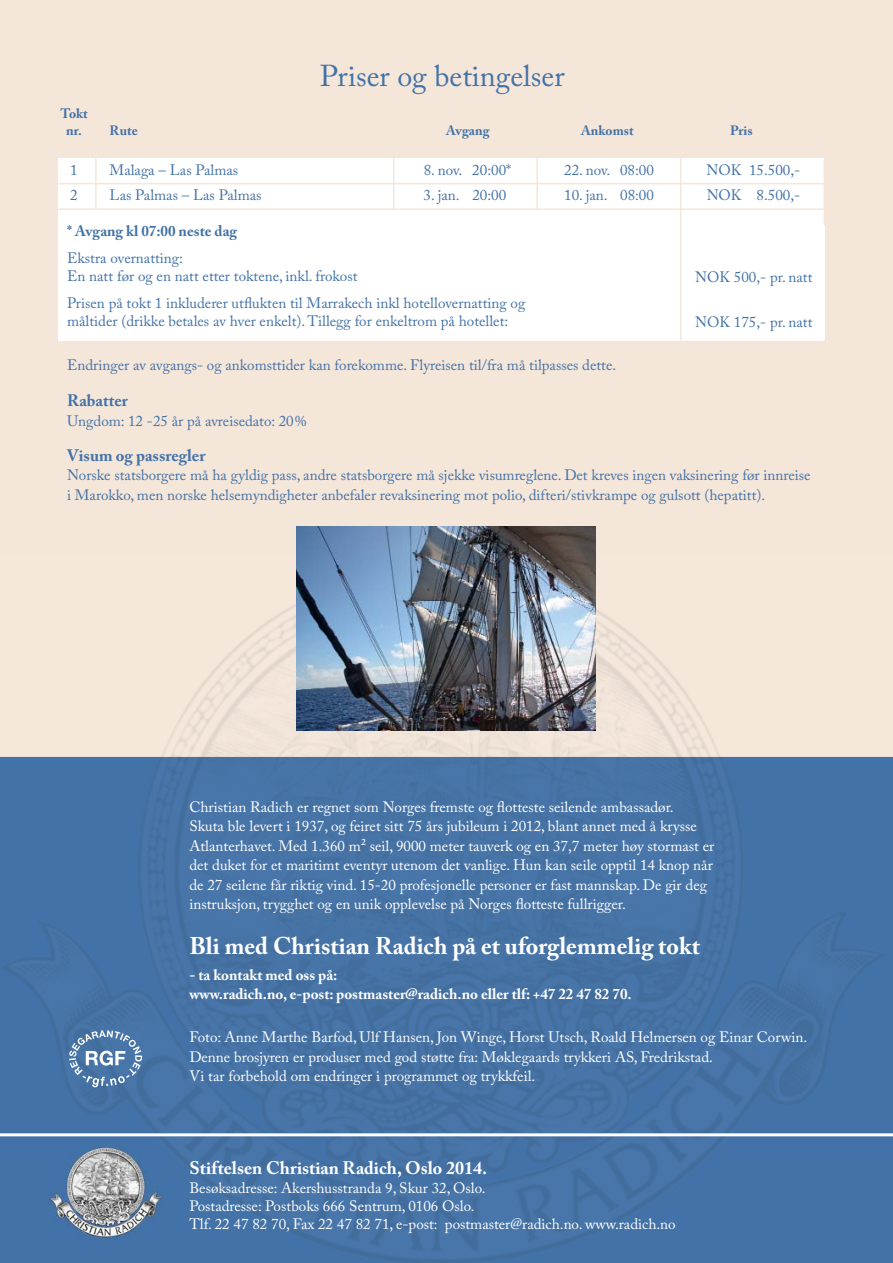
<style>
.page{position:relative;width:893px;height:1263px;background:#fff}
.page>*{position:absolute;margin:0;border:0;box-sizing:border-box;transform-origin:0 0}
.t1{font:30px "Adobe Caslon Pro";color:#4272a7}
.t2{font:700 24px "Adobe Caslon Pro";color:#fff}
.t3{font:700 18px "Adobe Caslon Pro";color:#fff}
.t4{font:700 16.5px "Adobe Caslon Pro";color:#4272a7}
.t5{font:15px/19.5px "Adobe Caslon Pro";color:#fff}
.t6{font:15px/18px "Adobe Caslon Pro";color:#4272a7}
.t7{font:700 15px/19.5px "Adobe Caslon Pro";color:#fff}
.t8{font:700 15px "Adobe Caslon Pro";color:#4272a7}
.t9{font:700 13.5px/16.5px "Adobe Caslon Pro";color:#4272a7}
</style>
<div class="page">
<div style="left:0;top:0;width:892px;height:764px;background:#f5e6da"></div>
<div style="left:59px;top:158px;width:765px;height:182px;background:#fff"></div>
<hr style="left:95px;top:157px;width:2px;height:52px;background:#f5e6da">
<hr style="left:393px;top:152px;width:1px;height:57px;background:#f5e6da">
<hr style="left:536px;top:156px;width:2px;height:53px;background:#f5e6da">
<hr style="left:823px;top:161px;width:2px;height:260px;background:#f5e6da">
<hr style="left:59px;top:208px;width:765px;height:2px;background:#f5e6da">
<hr style="left:59px;top:183px;width:765px;height:1px;background:#f5e6da">
<div style="left:59px;top:225px;width:766px;height:115px;background:#fff"></div>
<hr style="left:680px;top:153px;width:1px;height:187px;background:#f5e6da">
<img style="left:0;top:556px;width:892px;height:707px">
<hr style="left:0;top:1133px;width:892px;height:3px;background:#fff">
<img style="left:48px;top:1147px;width:115px;height:92px">
<svg style="left:69px;top:1030px;width:73px;height:57px;background:#6a8eb6"></svg>
<img style="left:296px;top:526px;width:299px;height:204px">
<p class="t9" style="left:66px;top:107px;width:73px;text-indent:-6px">Tokt<br>nr. Rute</p>
<h1 class="t1" style="left:320px;top:64px;width:246px">Priser og betingelser</h1>
<p class="t9" style="left:446px;top:123px;width:45px">Avgang</p>
<p class="t9" style="left:581px;top:123px;width:54px">Ankomst</p>
<p class="t9" style="left:730px;top:123px;width:24px">Pris</p>
<p class="t6" style="left:70px;top:163px;width:9px">1</p>
<p class="t6" style="left:110px;top:163px;width:130px">Malaga – Las Palmas</p>
<p class="t6" style="left:423px;top:163px;width:89px">8. nov. 20:00*</p>
<p class="t6" style="left:564px;top:163px;width:91px">22. nov. 08:00</p>
<p class="t6" style="left:706px;top:163px;width:95px">NOK 15.500,-</p>
<p class="t6" style="left:70px;top:188px;width:9px">2</p>
<p class="t6" style="left:110px;top:188px;width:153px">Las Palmas – Las Palmas</p>
<p class="t6" style="left:423px;top:188px;width:84px">3. jan. 20:00</p>
<p class="t6" style="left:564px;top:188px;width:91px">10. jan. 08:00</p>
<p class="t6" style="left:706px;top:188px;width:95px">NOK 8.500,-</p>
<p class="t8" style="left:67px;top:225px;width:171px">* Avgang kl 07:00 neste dag</p>
<p class="t6" style="left:67px;top:251px;width:292px">Ekstra overnatting:<br>En natt før og en natt etter toktene, inkl. frokost</p>
<p class="t6" style="left:67px;top:296px;width:459px">Prisen på tokt 1 inkluderer utflukten til Marrakech inkl hotellovernatting og måltider (drikke betales av hver enkelt). Tillegg for enkeltrom på hotellet:</p>
<p class="t6" style="left:67px;top:358px;width:550px">Endringer av avgangs- og ankomsttider kan forekomme. Flyreisen til/fra må tilpasses dette.</p>
<p class="t4" style="left:67px;top:394px;width:62px">Rabatter</p>
<p class="t6" style="left:67px;top:414px;width:241px">Ungdom: 12 -25 år på avreisedato: 20%</p>
<p class="t6" style="left:695px;top:270px;width:119px">NOK 500,- pr. natt</p>
<p class="t6" style="left:695px;top:315px;width:119px">NOK 175,- pr. natt</p>
<p class="t4" style="left:67px;top:449px;width:140px">Visum og passregler</p>
<p class="t6" style="left:67px;top:467px;width:744px;line-height:19.5px">Norske statsborgere må ha gyldig pass, andre statsborgere må sjekke visumreglene. Det kreves ingen vaksinering før innreise i Marokko, men norske helsemyndigheter anbefaler revaksinering mot polio, difteri/stivkrampe og gulsott (hepatitt).</p>
<p class="t5" style="left:189px;top:799px;width:526px">Christian Radich er regnet som Norges fremste og flotteste seilende ambassadør.<br>Skuta ble levert i 1937, og feiret sitt 75 års jubileum i 2012, blant annet med å krysse Atlanterhavet. Med 1.360 m² seil, 9000 meter tauverk og en 37,7 meter høy stormast er det duket for et maritimt eventyr utenom det vanlige. Hun kan seile opptil 14 knop når de 27 seilene får riktig vind. 15-20 profesjonelle personer er fast mannskap. De gir deg instruksjon, trygghet og en unik opplevelse på Norges flotteste fullrigger.</p>
<h2 class="t2" style="left:189px;top:937px;width:512px">Bli med Christian Radich på et uforglemmelig tokt</h2>
<p class="t7" style="left:189px;top:967px;width:444px">- ta kontakt med oss på:<br>www.radich.no, e-post: postmaster@radich.no eller tlf: +47 22 47 82 70.</p>
<p class="t5" style="left:189px;top:1029px;width:619px">Foto: Anne Marthe Barfod, Ulf Hansen, Jon Winge, Horst Utsch, Roald Helmersen og Einar Corwin.<br>Denne brosjyren er produser med god støtte fra: Møklegaards trykkeri AS, Fredrikstad.<br>Vi tar forbehold om endringer i programmet og trykkfeil.</p>
<p class="t3" style="left:189px;top:1160px;width:299px">Stiftelsen Christian Radich, Oslo 2014.</p>
<p class="t5" style="left:189px;top:1181px;width:488px;line-height:18px">Besøksadresse: Akershusstranda 9, Skur 32, Oslo.<br>Postadresse: Postboks 666 Sentrum, 0106 Oslo.<br>Tlf. 22 47 82 70, Fax 22 47 82 71, e-post: postmaster@radich.no. www.radich.no</p>
</div>
